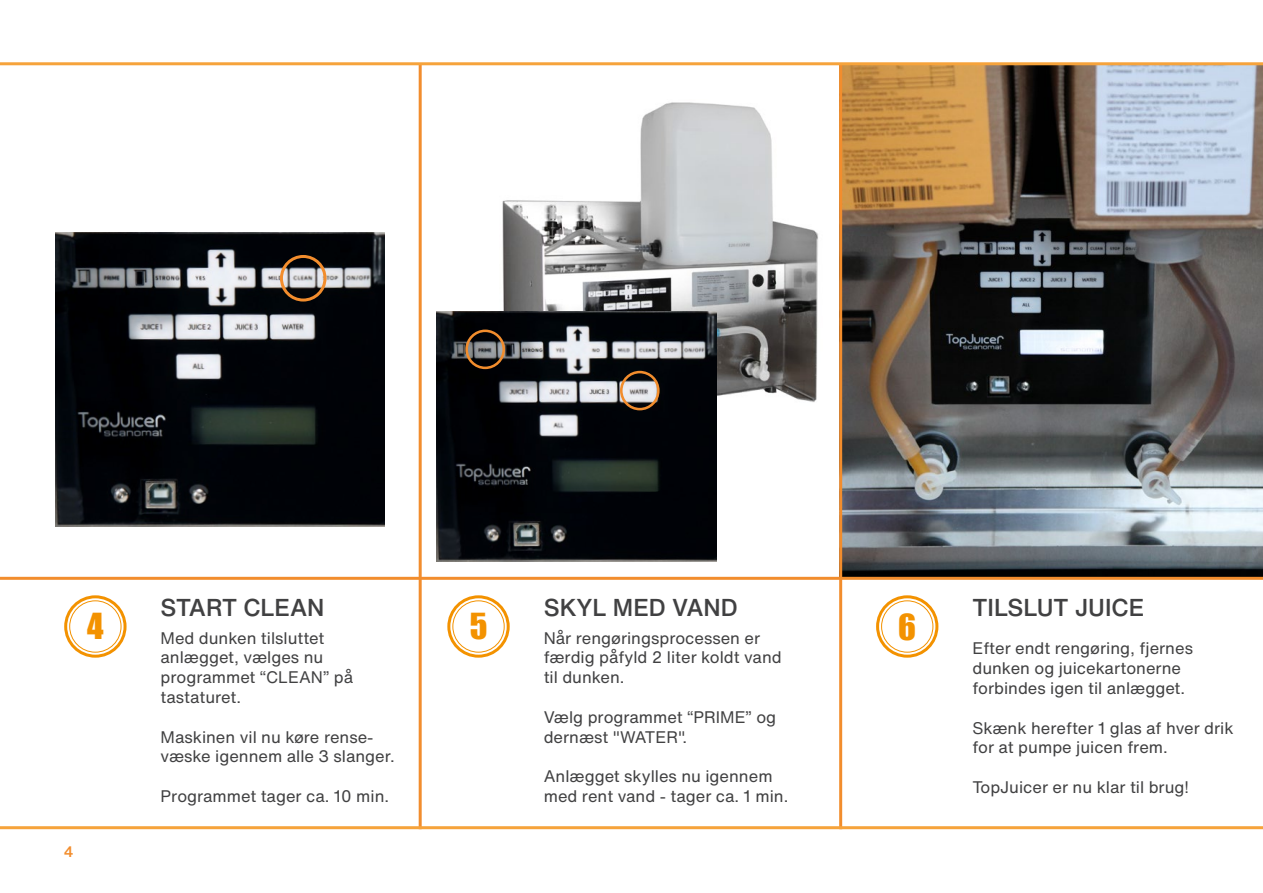
<style>
.page{position:relative;width:1263px;height:893px;background:#fff}
.page>*{position:absolute;margin:0;border:0;box-sizing:border-box;transform-origin:0 0}
.t1{font:33px "Impact";color:#f39200}
.t2{font:500 24px "Helvetica Now Text";color:#414142}
.t3{font:16.5px/19.8px "Helvetica Now Text";color:#414142}
.t4{font:500 15px "Helvetica Now Text";color:#f28d2d}
</style>
<div class="page">
<img style="left:842px;top:65px;width:421px;height:512px">
<hr style="left:0;top:577px;width:1263px;height:3px;background:#f28d2d">
<hr style="left:839px;top:64px;width:3px;height:765px;background:#f28d2d">
<hr style="left:419px;top:64px;width:3px;height:765px;background:#f28d2d">
<img style="left:478px;top:102px;width:340px;height:344px">
<img style="left:55px;top:232px;width:329px;height:294px">
<div style="left:280px;top:255px;width:46px;height:47px;border:3px solid #f28d2d;border-radius:50%"></div>
<img style="left:437px;top:312px;width:279px;height:249px">
<div style="left:465px;top:330px;width:40px;height:39px;border:3px solid #f28d2d;border-radius:50%"></div>
<div style="left:620px;top:371px;width:40px;height:39px;border:3px solid #f28d2d;border-radius:50%"></div>
<div style="left:447px;top:595px;width:63px;height:63px;border:3px solid #f39200;border-radius:50%"></div>
<div style="left:452px;top:600px;width:53px;height:53px;border:1px solid #f39200;border-radius:50%"></div>
<div style="left:876px;top:595px;width:62px;height:63px;border:3px solid #f39200;border-radius:50%"></div>
<div style="left:881px;top:600px;width:52px;height:53px;border:1px solid #f39200;border-radius:50%"></div>
<hr style="left:0;top:62px;width:1263px;height:3px;background:#f6a33b">
<hr style="left:0;top:826px;width:1263px;height:3px;background:#f6a33b">
<div style="left:64px;top:595px;width:63px;height:63px;border:3px solid #f39200;border-radius:50%"></div>
<div style="left:69px;top:600px;width:53px;height:53px;border:1px solid #f39200;border-radius:50%"></div>
<h1 class="t1" style="left:87px;top:600px;width:18px">4</h1>
<p class="t4" style="left:64px;top:840px;width:11px">4</p>
<h2 class="t2" style="left:161px;top:590px;width:165px">START CLEAN</h2>
<p class="t3" style="left:161px;top:627px;width:194px">Med dunken tilsluttet anlægget, vælges nu programmet “CLEAN” på tastaturet.</p>
<p class="t3" style="left:161px;top:726px;width:236px">Maskinen vil nu køre rense&shy;væske igennem alle 3 slanger.</p>
<p class="t3" style="left:161px;top:786px;width:230px">Programmet tager ca. 10 min.</p>
<h1 class="t1" style="left:470px;top:601px;width:19px">5</h1>
<h2 class="t2" style="left:544px;top:590px;width:196px">SKYL MED VAND</h2>
<p class="t3" style="left:544px;top:627px;width:218px">Når rengøringsprocessen er</p>
<p class="t3" style="left:544px;top:647px;width:240px">færdig påfyld 2 liter koldt vand til dunken.</p>
<p class="t3" style="left:544px;top:706px;width:234px">Vælg programmet “PRIME” og dernæst "WATER".</p>
<p class="t3" style="left:544px;top:766px;width:246px">Anlægget skylles nu igennem med rent vand - tager ca. 1 min.</p>
<h1 class="t1" style="left:898px;top:601px;width:19px">6</h1>
<h2 class="t2" style="left:972px;top:590px;width:173px">TILSLUT JUICE</h2>
<p class="t3" style="left:972px;top:638px;width:222px">Efter endt rengøring, fjernes dunken og juicekartonerne forbindes igen til anlægget.</p>
<p class="t3" style="left:972px;top:717px;width:263px">Skænk herefter 1 glas af hver drik for at pumpe juicen frem.</p>
<p class="t3" style="left:972px;top:777px;width:218px">TopJuicer er nu klar til brug!</p>
</div>
